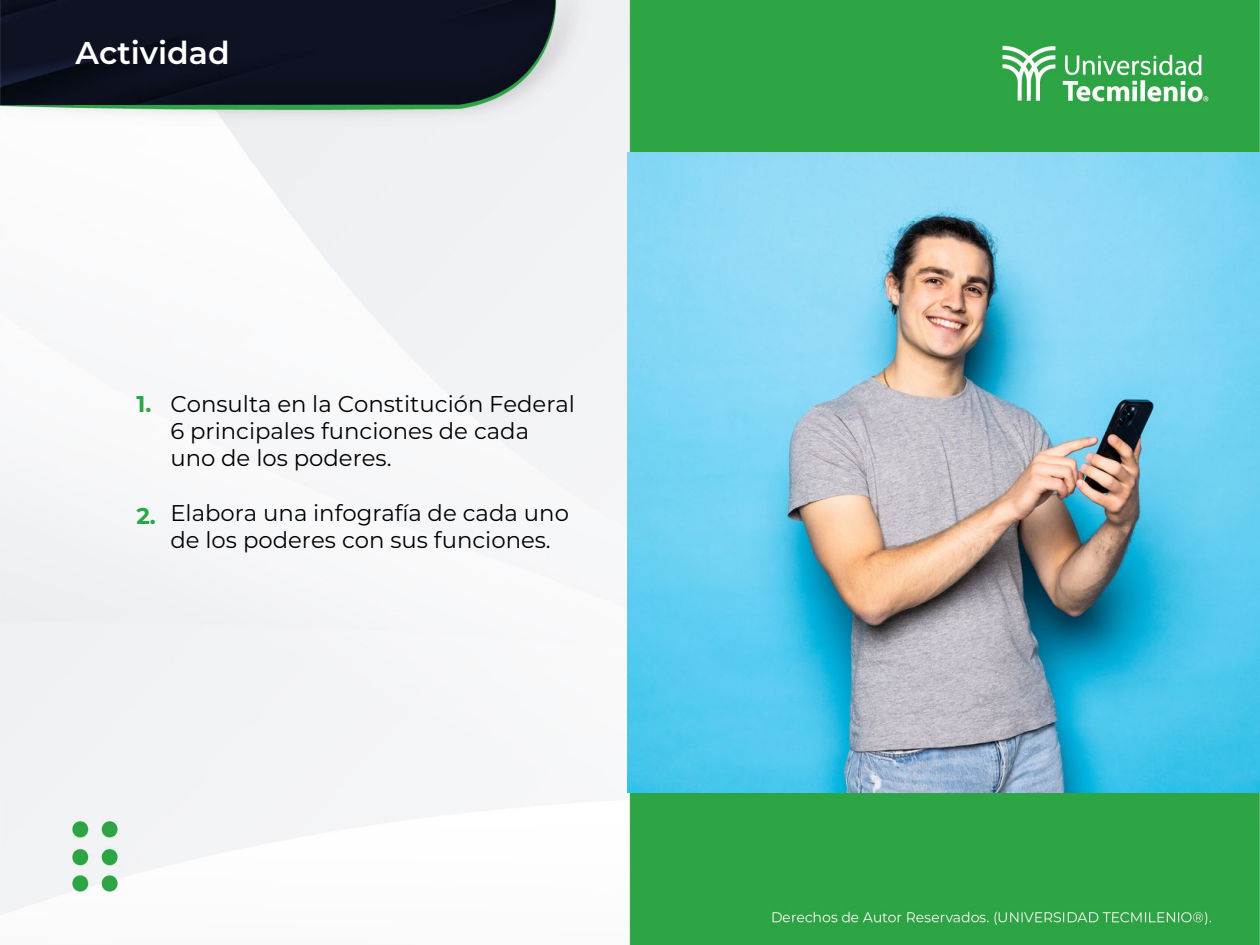
<style>
.page{position:relative;width:1260px;height:945px;background:#fff}
.page>*{position:absolute;margin:0;border:0;box-sizing:border-box;transform-origin:0 0}
.t1{font:600 31.5px "Montserrat";color:#fff}
.t2{font:22.75px/27.3px "Montserrat";color:#000}
.t3{font:700 22.75px "Montserrat";color:#2aa645}
</style>
<div class="page">
<img style="left:0;top:0;width:1260px;height:945px">
<img style="left:628px;top:152px;width:632px;height:641px">
<h1 class="t1" style="left:76px;top:31px;width:156px">Actividad</h1>
<p class="t3" style="left:136px;top:387px;width:16px">1.</p>
<p class="t2" style="left:170px;top:389px;width:406px">Consulta en la Constitución Federal<br>6 principales funciones de cada uno de los poderes.</p>
<p class="t2" style="left:170px;top:498px;width:400px">Elabora una infografía de cada uno de los poderes con sus funciones.</p>
<p class="t3" style="left:136px;top:499px;width:21px">2.</p>
</div>
